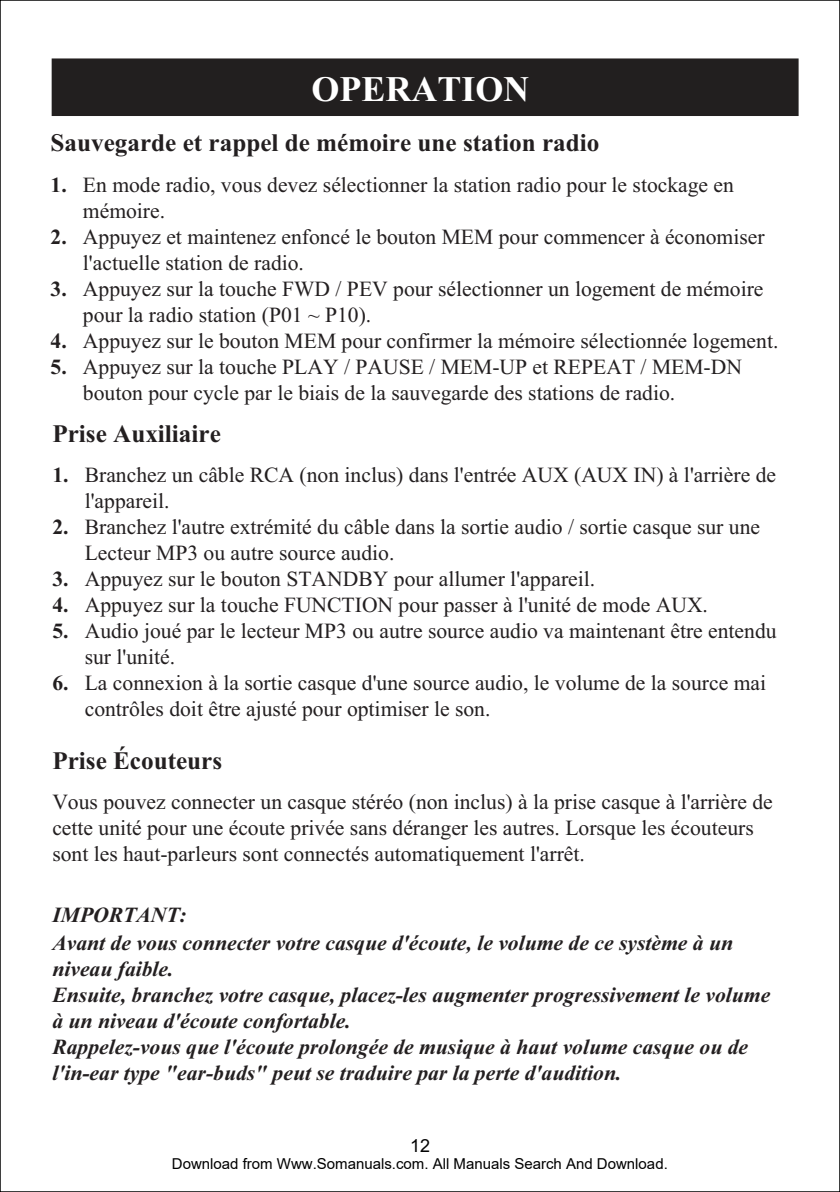
<style>
.page{position:relative;width:840px;height:1192px;background:#fff}
.page>*{position:absolute;margin:0;border:0;box-sizing:border-box;transform-origin:0 0}
.t1{font:700 36px "Times New Roman";color:#fff}
.t2{font:700 25.2px "Times New Roman";color:#231f20}
.t3{font:21.6px/26px "Times New Roman";color:#231f20}
.t4{font:italic 700 21.6px/26px "Times New Roman";color:#231f20}
.t5{font:700 21.6px/26px "Times New Roman";color:#231f20}
.t6{font:18px "Arial";color:#030303}
.t7{font:15px "Arial";color:#000}
</style>
<div class="page">
<div style="left:52px;top:59px;width:746px;height:56px;background:#221f1f"></div>
<div style="left:52px;top:58px;width:746px;height:58px;border:1px solid #221f1f"></div>
<h1 class="t1" style="left:311px;top:77px;width:219px">OPERATION</h1>
<p class="t2" style="left:51px;top:134px;width:550px">Sauvegarde et rappel de mémoire une station radio</p>
<p class="t5" style="left:51px;top:174px;width:18px">1.</p>
<p class="t5" style="left:51px;top:226px;width:18px">2.</p>
<p class="t5" style="left:51px;top:278px;width:18px">3.</p>
<p class="t5" style="left:51px;top:330px;width:18px">4.<br>5.</p>
<p class="t3" style="left:83px;top:174px;width:697px">En mode radio, vous devez sélectionner la station radio pour le stockage en mémoire.<br>Appuyez et maintenez enfoncé le bouton MEM pour commencer à économiser l'actuelle station de radio.<br>Appuyez sur la touche FWD / PEV pour sélectionner un logement de mémoire pour la radio station (P01 ~ P10).<br>Appuyez sur le bouton MEM pour confirmer la mémoire sélectionnée logement.<br>Appuyez sur la touche PLAY / PAUSE / MEM-UP et REPEAT / MEM-DN bouton pour cycle par le biais de la sauvegarde des stations de radio.</p>
<p class="t2" style="left:52px;top:425px;width:170px">Prise Auxiliaire</p>
<p class="t5" style="left:52px;top:464px;width:18px">1.</p>
<p class="t5" style="left:52px;top:516px;width:18px">2.</p>
<p class="t5" style="left:52px;top:568px;width:18px;text-align:justify">3.<br>4.<br>5.</p>
<p class="t5" style="left:52px;top:671px;width:18px">6.</p>
<p class="t3" style="left:85px;top:464px;width:693px">Branchez un câble RCA (non inclus) dans l'entrée AUX (AUX IN) à l'arrière de l'appareil.<br>Branchez l'autre extrémité du câble dans la sortie audio / sortie casque sur une Lecteur MP3 ou autre source audio.<br>Appuyez sur le bouton STANDBY pour allumer l'appareil.<br>Appuyez sur la touche FUNCTION pour passer à l'unité de mode AUX.<br>Audio joué par le lecteur MP3 ou autre source audio va maintenant être entendu sur l'unité.<br>La connexion à la sortie casque d'une source audio, le volume de la source mai contrôles doit être ajusté pour optimiser le son.</p>
<p class="t2" style="left:52px;top:752px;width:171px">Prise Écouteurs</p>
<p class="t3" style="left:52px;top:791px;width:722px">Vous pouvez connecter un casque stéréo (non inclus) à la prise casque à l'arrière de cette unité pour une écoute privée sans déranger les autres. Lorsque les écouteurs sont les haut-parleurs sont connectés automatiquement l'arrêt.</p>
<p class="t4" style="left:52px;top:902px;width:682px;line-height:28px">IMPORTANT:<br>Avant de vous connecter votre casque d'écoute, le volume de ce système à un</p>
<p class="t4" style="left:52px;top:957px;width:719px">niveau faible.<br>Ensuite, branchez votre casque, placez-les augmenter progressivement le volume à un niveau d'écoute confortable.<br>Rappelez-vous que l'écoute prolongée de musique à haut volume casque ou de l'in-ear type "ear-buds" peut se traduire par la perte d'audition.</p>
<p class="t6" style="left:410px;top:1134px;width:22px">12</p>
<p class="t7" style="left:172px;top:1154px;width:497px">Download from Www.Somanuals.com. All Manuals Search And Download.</p>
</div>
